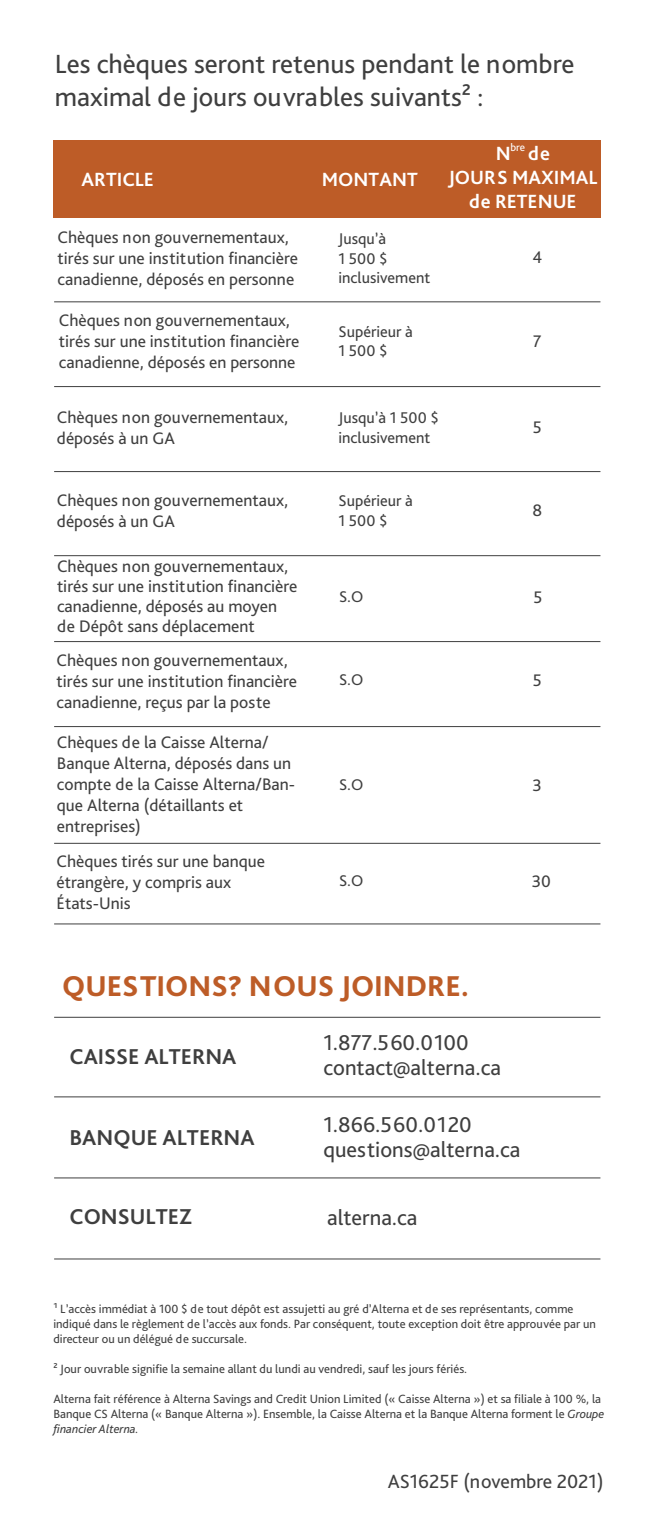
<style>
.page{position:relative;width:653px;height:1530px;background:#fff}
.page>*{position:absolute;margin:0;border:0;box-sizing:border-box;transform-origin:0 0}
.t1{font:800 30px "Bliss Pro";color:#bd5c27}
.t2{font:27.5px/33px "Bliss Pro";color:#3f3f3f}
.t3{font:22.5px/25px "Bliss Pro";color:#3f3f3f}
.t4{font:700 22.5px "Bliss Pro";color:#3f3f3f}
.t5{font:700 20px/24px "Bliss Pro";color:#fff;text-align:center}
.t6{font:20px "Bliss Pro";color:#3f3f3f}
.t7{font:17.5px/21px "Bliss Pro";color:#3f3f3f}
.t8{font:16.25px/19.5px "Bliss Pro";color:#3f3f3f}
.t9{font:12.5px/15px "Bliss Pro";color:#3f3f3f}
.s1{font-style:italic}
</style>
<div class="page">
<hr style="left:54px;top:301px;width:546px;height:1px;background:#3f3f3f">
<hr style="left:54px;top:386px;width:546px;height:1px;background:#3f3f3f">
<hr style="left:54px;top:471px;width:546px;height:1px;background:#3f3f3f">
<hr style="left:54px;top:555px;width:546px;height:1px;background:#3f3f3f">
<hr style="left:54px;top:641px;width:546px;height:1px;background:#3f3f3f">
<hr style="left:54px;top:726px;width:546px;height:1px;background:#3f3f3f">
<hr style="left:54px;top:843px;width:546px;height:1px;background:#3f3f3f">
<hr style="left:54px;top:924px;width:546px;height:1px;background:#3f3f3f">
<hr style="left:54px;top:1017px;width:546px;height:1px;background:#3f3f3f">
<hr style="left:54px;top:1096px;width:546px;height:1px;background:#3f3f3f">
<hr style="left:54px;top:1178px;width:546px;height:1px;background:#3f3f3f">
<hr style="left:54px;top:1259px;width:546px;height:1px;background:#3f3f3f">
<div style="left:53px;top:140px;width:548px;height:77px;background:#bd5c27"></div>
<p class="t2" style="left:55px;top:47px;width:521px">Les chèques seront retenus pendant le nombre maximal de jours ouvrables suivants² :</p>
<p class="t5" style="left:82px;top:167px;width:74px">ARTICLE</p>
<p class="t5" style="left:322px;top:167px;width:97px">MONTANT</p>
<p class="t7" style="left:58px;top:226px;width:242px">Chèques non gouvernementaux, tirés sur une institution financière canadienne, déposés en personne</p>
<p class="t8" style="left:338px;top:229px;width:93px">Jusqu’à<br>1 500 $ inclusivement</p>
<p class="t5" style="left:448px;top:141px;width:151px">N <sup>bre</sup> de<br>JOURS MAXIMAL de RETENUE</p>
<p class="t7" style="left:532px;top:247px;width:11px">4</p>
<p class="t7" style="left:59px;top:310px;width:242px">Chèques non gouvernementaux, tirés sur une institution financière canadienne, déposés en personne</p>
<p class="t8" style="left:338px;top:321px;width:76px">Supérieur à<br>1 500 $</p>
<p class="t7" style="left:533px;top:330px;width:10px">7</p>
<p class="t7" style="left:57px;top:406px;width:233px">Chèques non gouvernementaux, déposés à un GA</p>
<p class="t8" style="left:338px;top:408px;width:102px">Jusqu’à 1 500 $ inclusivement</p>
<p class="t7" style="left:532px;top:416px;width:10px">5</p>
<p class="t7" style="left:57px;top:490px;width:233px">Chèques non gouvernementaux, déposés à un GA</p>
<p class="t8" style="left:338px;top:491px;width:76px">Supérieur à<br>1 500 $</p>
<p class="t7" style="left:532px;top:499px;width:11px">8</p>
<p class="t7" style="left:57px;top:556px;width:242px;line-height:20px">Chèques non gouvernementaux, tirés sur une institution financière canadienne, déposés au moyen de Dépôt sans déplacement</p>
<p class="t8" style="left:339px;top:587px;width:26px">S.O</p>
<p class="t7" style="left:533px;top:587px;width:10px">5</p>
<p class="t7" style="left:57px;top:649px;width:242px">Chèques non gouvernementaux, tirés sur une institution financière canadienne, reçus par la poste</p>
<p class="t7" style="left:57px;top:732px;width:239px">Chèques de la Caisse Alterna/<br>Banque Alterna, déposés dans un compte de la Caisse Alterna/Ban&shy;que Alterna (détaillants et entreprises)</p>
<p class="t7" style="left:57px;top:851px;width:210px">Chèques tirés sur une banque étrangère, y compris aux<br>États-Unis</p>
<p class="t8" style="left:339px;top:670px;width:26px">S.O</p>
<p class="t7" style="left:532px;top:670px;width:10px">5</p>
<p class="t8" style="left:339px;top:775px;width:26px">S.O</p>
<p class="t7" style="left:532px;top:775px;width:11px">3</p>
<p class="t8" style="left:339px;top:871px;width:26px">S.O</p>
<p class="t7" style="left:532px;top:871px;width:21px">30</p>
<h2 class="t1" style="left:62px;top:967px;width:408px">QUESTIONS? NOUS JOINDRE.</h2>
<p class="t4" style="left:70px;top:1042px;width:168px">CAISSE ALTERNA</p>
<p class="t4" style="left:70px;top:1123px;width:186px">BANQUE ALTERNA</p>
<p class="t3" style="left:323px;top:1030px;width:179px">1.877.560.0100 contact@alterna.ca</p>
<p class="t3" style="left:323px;top:1111px;width:198px">1.866.560.0120 questions@alterna.ca</p>
<p class="t4" style="left:70px;top:1203px;width:124px">CONSULTEZ</p>
<p class="t3" style="left:327px;top:1204px;width:92px">alterna.ca</p>
<p class="t9" style="left:53px;top:1301px;width:544px">¹ L’accès immédiat à 100 $ de tout dépôt est assujetti au gré d’Alterna et de ses représentants, comme indiqué dans le règlement de l’accès aux fonds. Par conséquent, toute exception doit être approuvée par un directeur ou un délégué de succursale.</p>
<p class="t9" style="left:53px;top:1361px;width:415px">² Jour ouvrable signifie la semaine allant du lundi au vendredi, sauf les jours fériés.</p>
<p class="t9" style="left:53px;top:1391px;width:552px">Alterna fait référence à Alterna Savings and Credit Union Limited (« Caisse Alterna ») et sa filiale à 100 %, la<br>Banque CS Alterna (« Banque Alterna »). Ensemble, la Caisse Alterna et la Banque Alterna forment le <span class="s1">Groupe financier Alterna.</span></p>
<p class="t6" style="left:387px;top:1469px;width:217px">AS1625F (novembre 2021)</p>
</div>
